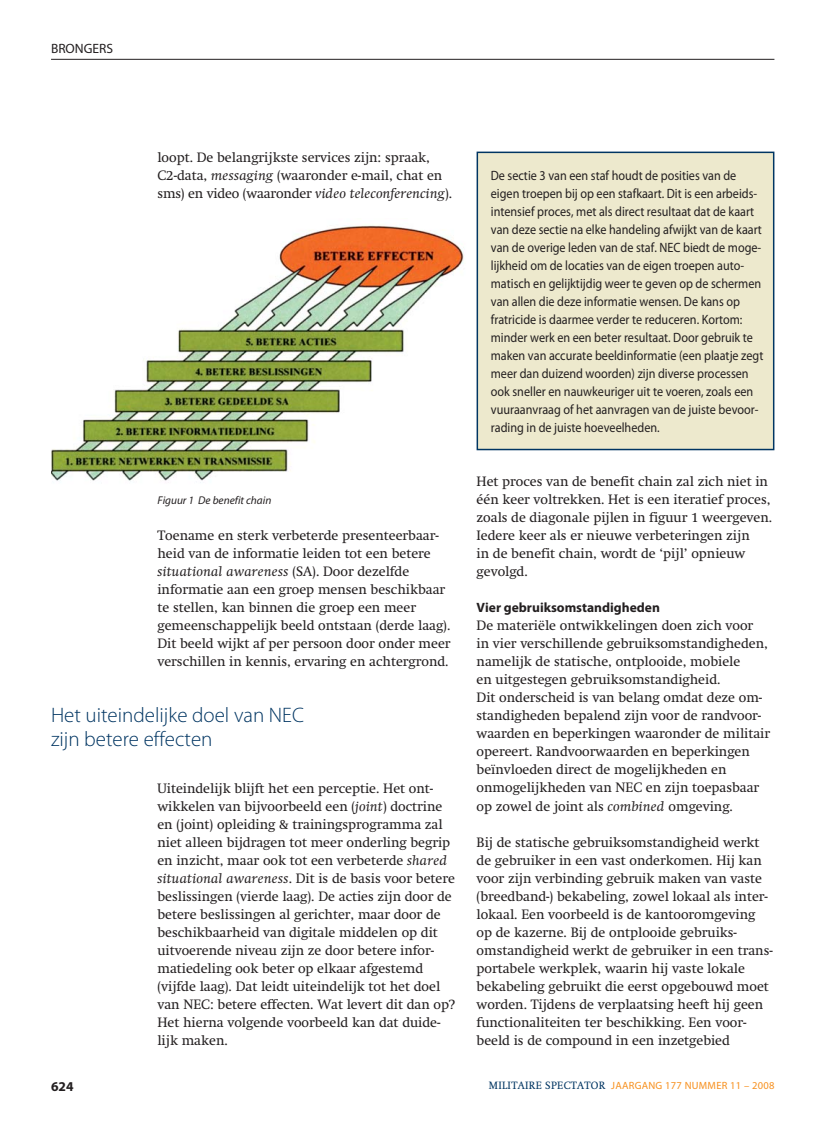
<style>
.page{position:relative;width:817px;height:1136px;background:#fff}
.page>*{position:absolute;margin:0;border:0;box-sizing:border-box;transform-origin:0 0}
.t1{font:300 21px/24px "Myriad Pro";color:#003562}
.t2{font:13.5px/18px "Swift";color:#231f20}
.t3{font:13.5px/18px "Myriad Pro";color:#231f20;scale:.9 1}
.t4{font:700 13.5px "Myriad Pro";color:#231f20}
.t5{font:13.5px "Myriad Pro";color:#231f20}
.t6{font:italic 11.25px "Myriad Pro";color:#231f20}
.t7{font:10.5px "Myriad Pro";letter-spacing:.025em;color:#f7901e}
.s1{font-style:italic}
.s2{font-family:"Swift";color:#003562}
</style>
<div class="page">
<hr style="left:51px;top:59px;width:723px;height:1px;background:#231f20">
<img style="left:51px;top:225px;width:413px;height:258px">
<div style="left:478px;top:153px;width:294px;height:296px;background:#ede9cd"></div>
<div style="left:476px;top:152px;width:298px;height:298px;border:2px solid #003562"></div>
<p class="t5" style="left:51px;top:43px;width:64px">BRONGERS</p>
<p class="t2" style="left:157px;top:150px;width:296px">loopt. De belangrijkste services zijn: spraak,<br>C2-data, <span class="s1">messaging</span> (waaronder e-mail, chat en sms) en video (waaronder <span class="s1">video teleconferencing</span>).</p>
<p class="t6" style="left:157px;top:496px;width:115px">Figuur 1 De benefit chain</p>
<p class="t2" style="left:157px;top:528px;width:294px">Toename en sterk verbeterde presenteerbaar&shy;heid van de informatie leiden tot een betere <span class="s1">situational awareness</span> (SA). Door dezelfde informatie aan een groep mensen beschikbaar te stellen, kan binnen die groep een meer gemeenschappelijk beeld ontstaan (derde laag).<br>Dit beeld wijkt af per persoon door onder meer verschillen in kennis, ervaring en achtergrond.</p>
<h1 class="t1" style="left:51px;top:704px;width:254px">Het uiteindelijke doel van NEC zijn betere effecten</h1>
<p class="t2" style="left:157px;top:780px;width:299px">Uiteindelijk blijft het een perceptie. Het ont&shy;wikkelen van bijvoorbeeld een (<span class="s1">joint</span>) doctrine en (joint) opleiding &amp; trainingsprogramma zal niet alleen bijdragen tot meer onderling begrip en inzicht, maar ook tot een verbeterde <span class="s1">shared situational awareness</span>. Dit is de basis voor betere beslissingen (vierde laag). De acties zijn door de betere beslissingen al gerichter, maar door de beschikbaarheid van digitale middelen op dit uitvoerende niveau zijn ze door betere infor&shy;matiedeling ook beter op elkaar afgestemd (vijfde laag). Dat leidt uiteindelijk tot het doel van NEC: betere effecten. Wat levert dit dan op?<br>Het hierna volgende voorbeeld kan dat duide&shy;lijk maken.</p>
<p class="t3" style="left:490px;top:168px;width:304px">De sectie 3 van een staf houdt de posities van de eigen troepen bij op een stafkaart. Dit is een arbeids&shy;intensief proces, met als direct resultaat dat de kaart van deze sectie na elke handeling afwijkt van de kaart van de overige leden van de staf. NEC biedt de moge&shy;lijkheid om de locaties van de eigen troepen auto&shy;matisch en gelijktijdig weer te geven op de schermen van allen die deze informatie wensen. De kans op fratricide is daarmee verder te reduceren. Kortom: minder werk en een beter resultaat. Door gebruik te maken van accurate beeldinformatie (een plaatje zegt meer dan duizend woorden) zijn diverse processen ook sneller en nauwkeuriger uit te voeren, zoals een vuuraanvraag of het aanvragen van de juiste bevoor&shy;rading in de juiste hoeveelheden.</p>
<p class="t2" style="left:476px;top:474px;width:297px">Het proces van de benefit chain zal zich niet in één keer voltrekken. Het is een iteratief proces, zoals de diagonale pijlen in figuur 1 weergeven.<br>Iedere keer als er nieuwe verbeteringen zijn<br>in de benefit chain, wordt de ‘pijl’ opnieuw gevolgd.</p>
<p class="t4" style="left:476px;top:602px;width:185px">Vier gebruiksomstandigheden</p>
<p class="t2" style="left:476px;top:618px;width:295px">De materiële ontwikkelingen doen zich voor<br>in vier verschillende gebruiksomstandigheden, namelijk de statische, ontplooide, mobiele<br>en uitgestegen gebruiksomstandigheid.<br>Dit onderscheid is van belang omdat deze om&shy;standigheden bepalend zijn voor de randvoor&shy;waarden en beperkingen waaronder de militair opereert. Randvoorwaarden en beperkingen beïnvloeden direct de mogelijkheden en onmogelijkheden van NEC en zijn toepasbaar op zowel de joint als <span class="s1">combined</span> omgeving.</p>
<p class="t2" style="left:476px;top:834px;width:298px">Bij de statische gebruiksomstandigheid werkt de gebruiker in een vast onderkomen. Hij kan voor zijn verbinding gebruik maken van vaste (breedband-) bekabeling, zowel lokaal als inter&shy;lokaal. Een voorbeeld is de kantooromgeving op de kazerne. Bij de ontplooide gebruiks&shy;omstandigheid werkt de gebruiker in een trans&shy;portabele werkplek, waarin hij vaste lokale bekabeling gebruikt die eerst opgebouwd moet worden. Tijdens de verplaatsing heeft hij geen functionaliteiten ter beschikking. Een voor&shy;beeld is de compound in een inzetgebied</p>
<p class="t4" style="left:51px;top:1081px;width:24px">624</p>
<p class="t7" style="left:489px;top:1080px;width:287px"><span class="s2">MILITAIRE SPECTATOR</span> JAARGANG 177 NUMMER 11 – 2008</p>
</div>
